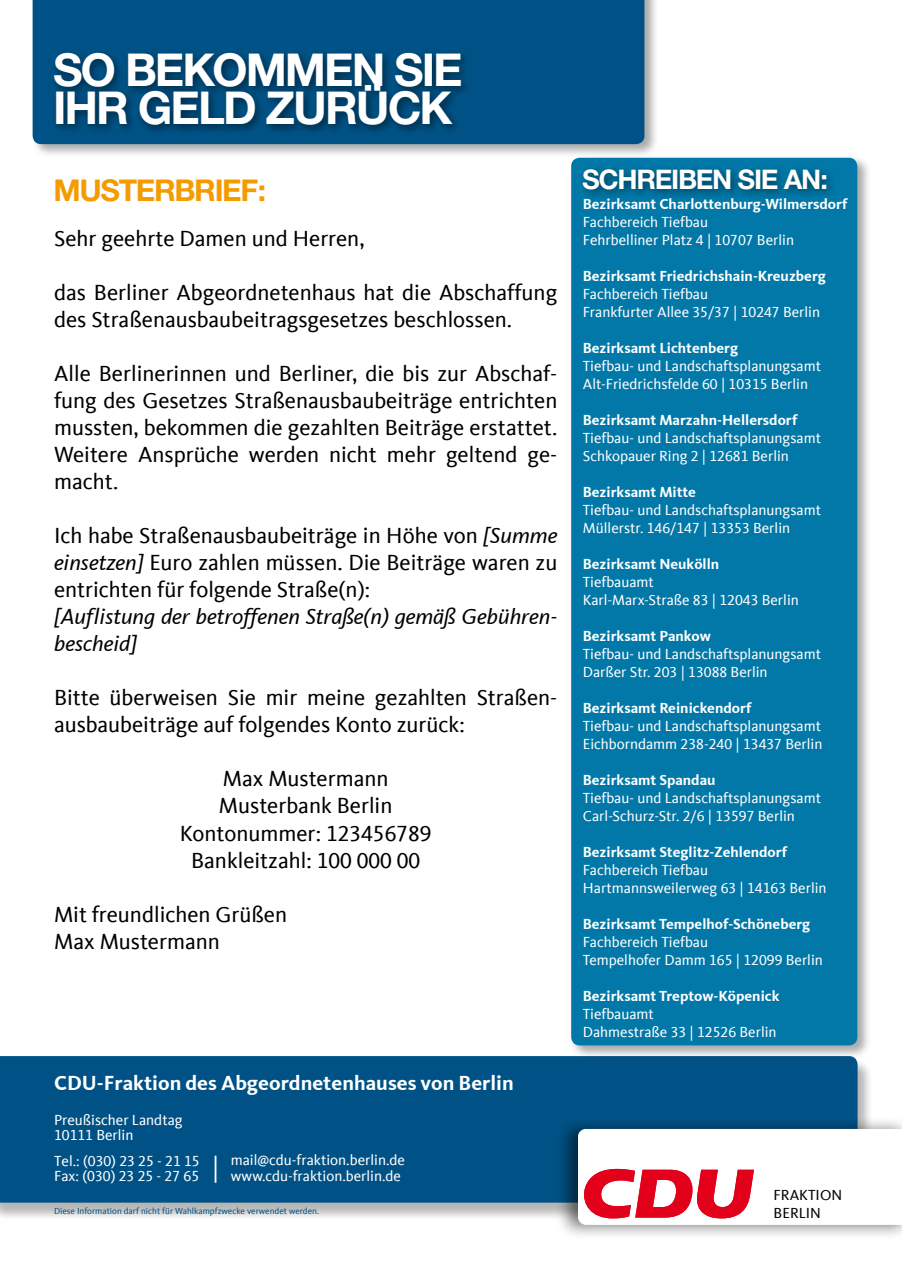
<style>
.page{position:relative;width:902px;height:1272px;background:#fff}
.page>*{position:absolute;margin:0;border:0;box-sizing:border-box;transform-origin:0 0}
.t1{font:700 45.3px/37.8px "CDU Helvetica";color:#fff}
.t2{font:700 30px "CDU Helvetica";color:#f49b00}
.t3{font:700 27px "CDU Helvetica";color:#fff}
.t4{font:22.5px/27px "CDU Kievit Tab";color:#000}
.t5{font:italic 22.5px/27px "CDU Kievit Tab";color:#000}
.t6{font:700 21px "CDU Kievit Tab";color:#fff}
.t7{font:15px/18px "CDU Kievit Tab";color:#fff}
.t8{font:700 15px "CDU Kievit Tab";color:#fff}
.t9{font:15px/18px "CDU Kievit Tab";color:#000}
.t10{font:9px "CDU Kievit Tab";color:#005383}
.s1{font-style:italic}
</style>
<div class="page">
<div style="left:0;top:1057px;width:873px;height:164px;background:#000;opacity:.29"></div>
<div style="left:0;top:1056px;width:857px;height:146px;background:#005286"></div>
<div style="left:554px;top:1115px;width:347px;height:125px;background:#000;opacity:.52"></div>
<svg style="left:578px;top:1128px;width:323px;height:96px"></svg>
<div style="left:31px;top:0;width:628px;height:158px;background:#000;opacity:.34"></div>
<div style="left:33px;top:0;width:611px;height:144px;background:#005286"></div>
<div style="left:49px;top:48px;width:423px;height:88px;background:#000;opacity:.48"></div>
<div style="left:569px;top:155px;width:303px;height:904px;background:#000;opacity:.34"></div>
<div style="left:571px;top:158px;width:286px;height:887px;background:#0178a8;border-radius:9px"></div>
<div style="left:578px;top:164px;width:259px;height:36px;background:#000;opacity:.48"></div>
<h1 class="t1" style="left:54px;top:50px;width:409px">SO BEKOMMEN SIE<br>IHR GELD ZURÜCK</h1>
<h2 class="t2" style="left:54px;top:172px;width:213px">MUSTERBRIEF:</h2>
<h3 class="t4" style="left:54px;top:225px;width:312px">Sehr geehrte Damen und Herren,</h3>
<h3 class="t4" style="left:54px;top:279px;width:504px">das Berliner Abgeordnetenhaus hat die Abschaffung des Straßenausbaubeitragsgesetzes beschlossen.</h3>
<h3 class="t4" style="left:54px;top:360px;width:505px;text-align:justify">Alle Berlinerinnen und Berliner, die bis zur Abschaf&shy;fung des Gesetzes Straßenausbaubeiträge entrichten mussten, bekommen die gezahlten Beiträge erstattet.<br>Weitere Ansprüche werden nicht mehr geltend ge&shy;macht.</h3>
<h3 class="t4" style="left:54px;top:522px;width:505px;text-align:justify">Ich habe Straßenausbaubeiträge in Höhe von <span class="s1">[Summe einsetzen]</span> Euro zahlen müssen. Die Beiträge waren zu entrichten für folgende Straße(n):</h3>
<h3 class="t5" style="left:54px;top:603px;width:505px">[Auflistung der betroffenen Straße(n) gemäß Gebühren&shy;bescheid]</h3>
<h3 class="t4" style="left:54px;top:684px;width:505px">Bitte überweisen Sie mir meine gezahlten Straßen&shy;ausbaubeiträge auf folgendes Konto zurück:</h3>
<h3 class="t4" style="left:180px;top:765px;width:253px;text-align:center">Max Mustermann<br>Musterbank Berlin<br>Kontonummer: 123456789<br>Bankleitzahl: 100 000 00</h3>
<h3 class="t4" style="left:54px;top:900px;width:234px">Mit freundlichen Grüßen<br>Max Mustermann</h3>
<h3 class="t6" style="left:54px;top:1070px;width:461px">CDU-Fraktion des Abgeordnetenhauses von Berlin</h3>
<p class="t7" style="left:54px;top:1112px;width:130px;line-height:15px">Preußischer Landtag<br>10111 Berlin</p>
<p class="t7" style="left:54px;top:1153px;width:167px;line-height:15px">Tel.: (030) 23 25 - 21 15<br>Fax: (030) 23 25 - 27 65 <sup>|</sup></p>
<p class="t7" style="left:231px;top:1153px;width:176px;line-height:15px">mail@cdu-fraktion.berlin.de www.cdu-fraktion.berlin.de</p>
<p class="t10" style="left:54px;top:1206px;width:266px">Diese Information darf nicht für Wahlkampfzwecke verwendet werden.</p>
<h3 class="t3" style="left:583px;top:163px;width:247px">SCHREIBEN SIE AN:</h3>
<p class="t8" style="left:583px;top:195px;width:266px">Bezirksamt Charlottenburg-Wilmersdorf</p>
<p class="t7" style="left:583px;top:213px;width:213px">Fachbereich Tiefbau<br>Fehrbelliner Platz 4 | 10707 Berlin</p>
<p class="t8" style="left:583px;top:267px;width:244px">Bezirksamt Friedrichshain-Kreuzberg</p>
<p class="t7" style="left:583px;top:285px;width:239px">Fachbereich Tiefbau<br>Frankfurter Allee 35/37 | 10247 Berlin</p>
<p class="t8" style="left:583px;top:339px;width:157px">Bezirksamt Lichtenberg</p>
<p class="t7" style="left:583px;top:357px;width:240px">Tiefbau- und Landschaftsplanungsamt<br>Alt-Friedrichsfelde 60 | 10315 Berlin</p>
<p class="t8" style="left:583px;top:411px;width:216px">Bezirksamt Marzahn-Hellersdorf</p>
<p class="t7" style="left:583px;top:429px;width:240px">Tiefbau- und Landschaftsplanungsamt<br>Schkopauer Ring 2 | 12681 Berlin</p>
<p class="t8" style="left:583px;top:483px;width:115px">Bezirksamt Mitte</p>
<p class="t7" style="left:583px;top:501px;width:240px">Tiefbau- und Landschaftsplanungsamt<br>Müllerstr. 146/147 | 13353 Berlin</p>
<p class="t8" style="left:583px;top:555px;width:138px">Bezirksamt Neukölln</p>
<p class="t7" style="left:583px;top:573px;width:217px">Tiefbauamt<br>Karl-Marx-Straße 83 | 12043 Berlin</p>
<p class="t8" style="left:583px;top:627px;width:129px">Bezirksamt Pankow</p>
<p class="t7" style="left:583px;top:645px;width:240px">Tiefbau- und Landschaftsplanungsamt<br>Darßer Str. 203 | 13088 Berlin</p>
<p class="t8" style="left:583px;top:699px;width:170px">Bezirksamt Reinickendorf</p>
<p class="t7" style="left:583px;top:717px;width:241px">Tiefbau- und Landschaftsplanungsamt<br>Eichborndamm 238-240 | 13437 Berlin</p>
<p class="t8" style="left:583px;top:771px;width:134px">Bezirksamt Spandau</p>
<p class="t7" style="left:583px;top:789px;width:240px">Tiefbau- und Landschaftsplanungsamt<br>Carl-Schurz-Str. 2/6 | 13597 Berlin</p>
<p class="t8" style="left:583px;top:843px;width:206px">Bezirksamt Steglitz-Zehlendorf</p>
<p class="t7" style="left:583px;top:861px;width:245px">Fachbereich Tiefbau<br>Hartmannsweilerweg 63 | 14163 Berlin</p>
<p class="t8" style="left:583px;top:915px;width:229px">Bezirksamt Tempelhof-Schöneberg</p>
<p class="t7" style="left:583px;top:933px;width:241px">Fachbereich Tiefbau<br>Tempelhofer Damm 165 | 12099 Berlin</p>
<p class="t8" style="left:583px;top:987px;width:198px">Bezirksamt Treptow-Köpenick</p>
<p class="t7" style="left:583px;top:1005px;width:195px">Tiefbauamt<br>Dahmestraße 33 | 12526 Berlin</p>
<p class="t9" style="left:773px;top:1185px;width:70px">FRAKTION<br>BERLIN</p>
</div>
